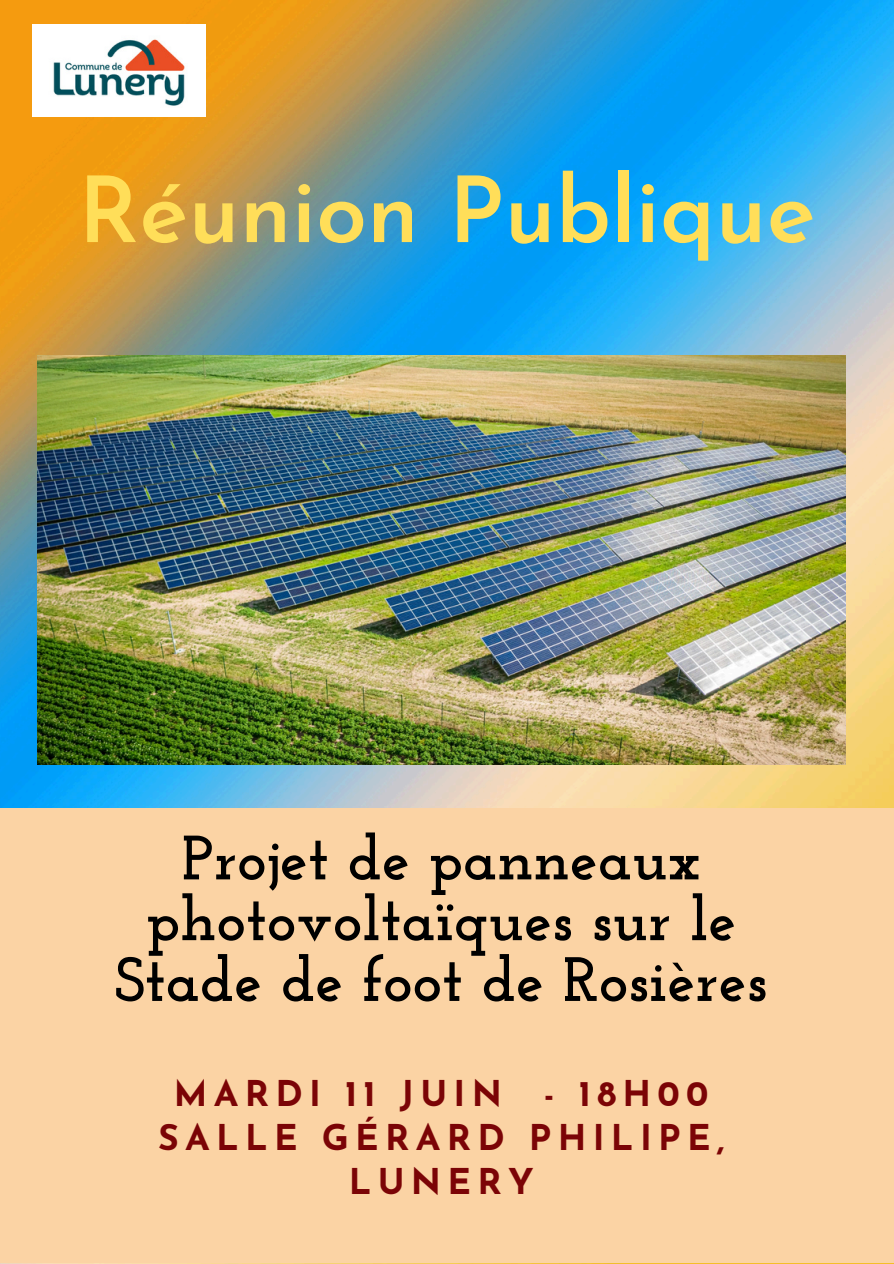
<style>
.page{position:relative;width:894px;height:1264px;background:#fff}
.page>*{position:absolute;margin:0;border:0;box-sizing:border-box;transform-origin:0 0}
.t1{font:600 91.5px "Josefin Sans";color:#ffde59}
.t2{font:700 62.55px/60.8px "Josefin Slab";color:#000;text-align:center}
.t3{font:700 35.55px "Josefin Sans";letter-spacing:.175em;color:#7b0406}
</style>
<div class="page">
<img style="left:0;top:0;width:893px;height:1263px">
<div style="left:0;top:808px;width:893px;height:454px;background:#fbd3a4"></div>
<img style="left:32px;top:24px;width:174px;height:92px">
<img style="left:37px;top:355px;width:808px;height:410px">
<p class="t1" style="left:78px;top:173px;width:738px">Réunion Publique</p>
<p class="t2" style="left:115px;top:833px;width:654px">Projet de panneaux photovoltaïques sur le<br>Stade de foot de Rosières</p>
<p class="t3" style="left:174px;top:1079px;width:329px">MARDI 11 JUIN</p>
<h2 class="t3" style="left:544px;top:1079px;width:166px">- 18H00</h2>
<h2 class="t3" style="left:158px;top:1123px;width:567px">SALLE GÉRARD PHILIPE,</h2>
<h2 class="t3" style="left:348px;top:1167px;width:186px">LUNERY</h2>
</div>
